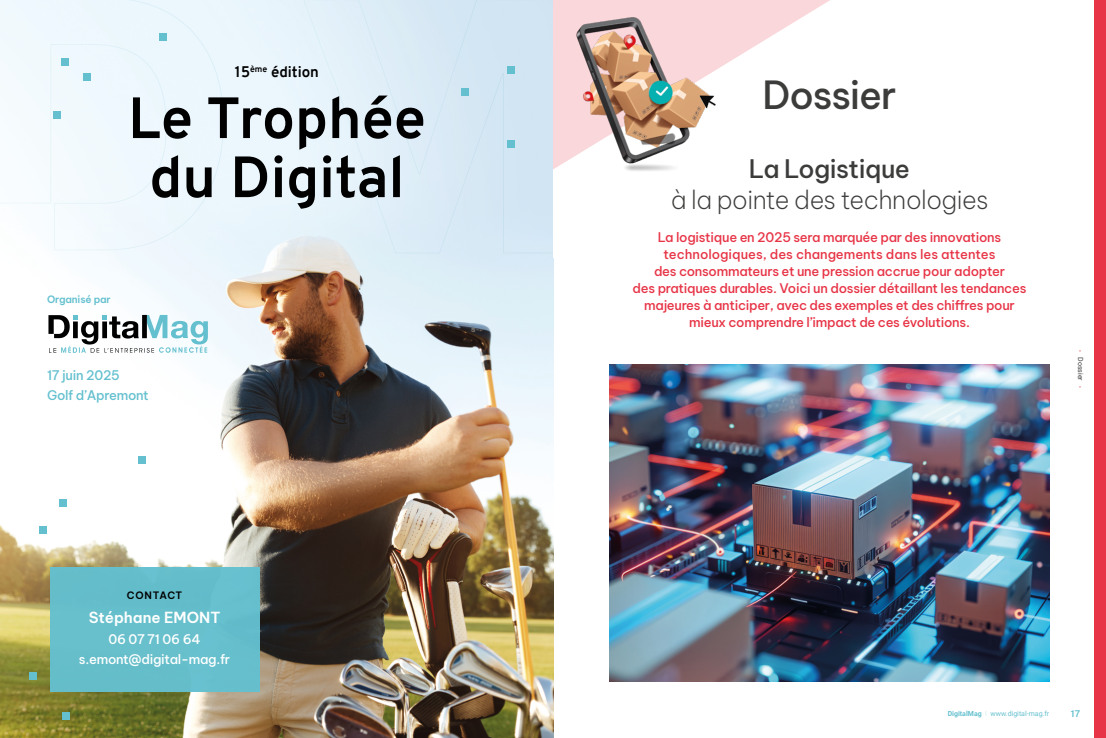
<style>
.page{position:relative;width:1106px;height:738px;background:#fff}
.page>*{position:absolute;margin:0;border:0;box-sizing:border-box;transform-origin:0 0}
.t1{font:700 58px/59px "Overpass";color:#000;text-align:center}
.t2{font:500 38px "Be Vietnam Pro";letter-spacing:-.03em;color:#3c3c3b}
.t3{font:200 25px "Be Vietnam Pro";letter-spacing:-.02em;color:#3c3c3b}
.t4{font:500 25px "Be Vietnam Pro";letter-spacing:-.02em;color:#3c3c3b}
.t5{font:600 15px "Be Vietnam Pro";color:#fff}
.t6{font:700 15px "Overpass";color:#000}
.t7{font:500 13px/17px "Be Vietnam Pro";letter-spacing:-.02em;color:#e73446;text-align:center}
.t8{font:500 13px/19.8px "Be Vietnam Pro";letter-spacing:-.02em;color:#fff;text-align:center}
.t9{font:500 13px/19.8px "Be Vietnam Pro";letter-spacing:-.02em;color:#64c0cf}
.t10{font:600 10px "Be Vietnam Pro";letter-spacing:-.01em;color:#64c0cf}
.t11{font:600 10px "Be Vietnam Pro";letter-spacing:.06em;color:#000}
.t12{font:600 9px "Be Vietnam Pro";color:#64c0cf}
.t13{font:7px "Roboto";color:#64c0cf}
.t14{font:7px "Roboto";color:#3c3c3b}
.s1{font-size:5.5px;color:#e73446}
.s2{font-weight:700}
.s3{font-weight:100}
</style>
<div class="page">
<div style="left:1094px;top:0;width:12px;height:737px;background:#e73446"></div>
<img style="left:0;top:0;width:553px;height:737px">
<svg style="left:303px;top:0;width:250px;height:253px;background:#daebf6"></svg>
<svg style="left:0;top:0;width:224px;height:250px"></svg>
<div style="left:61px;top:58px;width:7px;height:7px;background:#64c0cf"></div>
<div style="left:54px;top:111px;width:7px;height:7px;background:#64c0cf"></div>
<div style="left:39px;top:525px;width:8px;height:8px;background:#64c0cf"></div>
<div style="left:59px;top:498px;width:8px;height:8px;background:#64c0cf"></div>
<div style="left:29px;top:671px;width:7px;height:8px;background:#64c0cf"></div>
<div style="left:62px;top:711px;width:7px;height:8px;background:#64c0cf"></div>
<div style="left:139px;top:455px;width:7px;height:8px;background:#64c0cf"></div>
<div style="left:159px;top:33px;width:7px;height:8px;background:#64c0cf"></div>
<div style="left:507px;top:67px;width:8px;height:7px;background:#64c0cf"></div>
<div style="left:507px;top:140px;width:8px;height:7px;background:#64c0cf"></div>
<div style="left:461px;top:88px;width:8px;height:8px;background:#64c0cf"></div>
<div style="left:83px;top:73px;width:8px;height:7px;background:#64c0cf"></div>
<svg style="left:48px;top:315px;width:160px;height:37px"></svg>
<div style="left:50px;top:567px;width:209px;height:124px;background:#64c0cf"></div>
<svg style="left:553px;top:0;width:277px;height:169px"></svg>
<img style="left:609px;top:364px;width:440px;height:316px">
<img style="left:572px;top:10px;width:154px;height:161px">
<p class="t6" style="left:235px;top:61px;width:85px">15<sup>ème</sup> édition</p>
<h1 class="t1" style="left:128px;top:89px;width:299px">Le Trophée du Digital</h1>
<p class="t10" style="left:47px;top:290px;width:65px">Organisé par</p>
<p class="t9" style="left:47px;top:363px;width:103px">17 juin 2025<br>Golf d’Apremont</p>
<p class="t11" style="left:127px;top:586px;width:57px">CONTACT</p>
<p class="t5" style="left:89px;top:604px;width:133px">Stéphane EMONT</p>
<p class="t8" style="left:79px;top:627px;width:153px">06 07 71 06 64 s.emont@digital-mag.fr</p>
<h2 class="t2" style="left:762px;top:63px;width:135px">Dossier</h2>
<h3 class="t4" style="left:749px;top:148px;width:162px">La Logistique</h3>
<h3 class="t3" style="left:670px;top:180px;width:319px">à la pointe des technologies</h3>
<p class="t7" style="left:632px;top:227px;width:395px">La logistique en 2025 sera marquée par des innovations technologiques, des changements dans les attentes<br>des consommateurs et une pression accrue pour adopter<br>des pratiques durables. Voici un dossier détaillant les tendances majeures à anticiper, avec des exemples et des chiffres pour mieux comprendre l’impact de ces évolutions.</p>
<p class="t14" style="left:1085px;top:350px;width:39px;rotate:90deg"><span class="s1">•</span> Dossier <span class="s1">•</span></p>
<p class="t13" style="left:947px;top:707px;width:103px"><span class="s2">DigitalMag</span> <span class="s3">I</span> www.digital-mag.fr</p>
<p class="t12" style="left:1070px;top:705px;width:11px">17</p>
</div>
